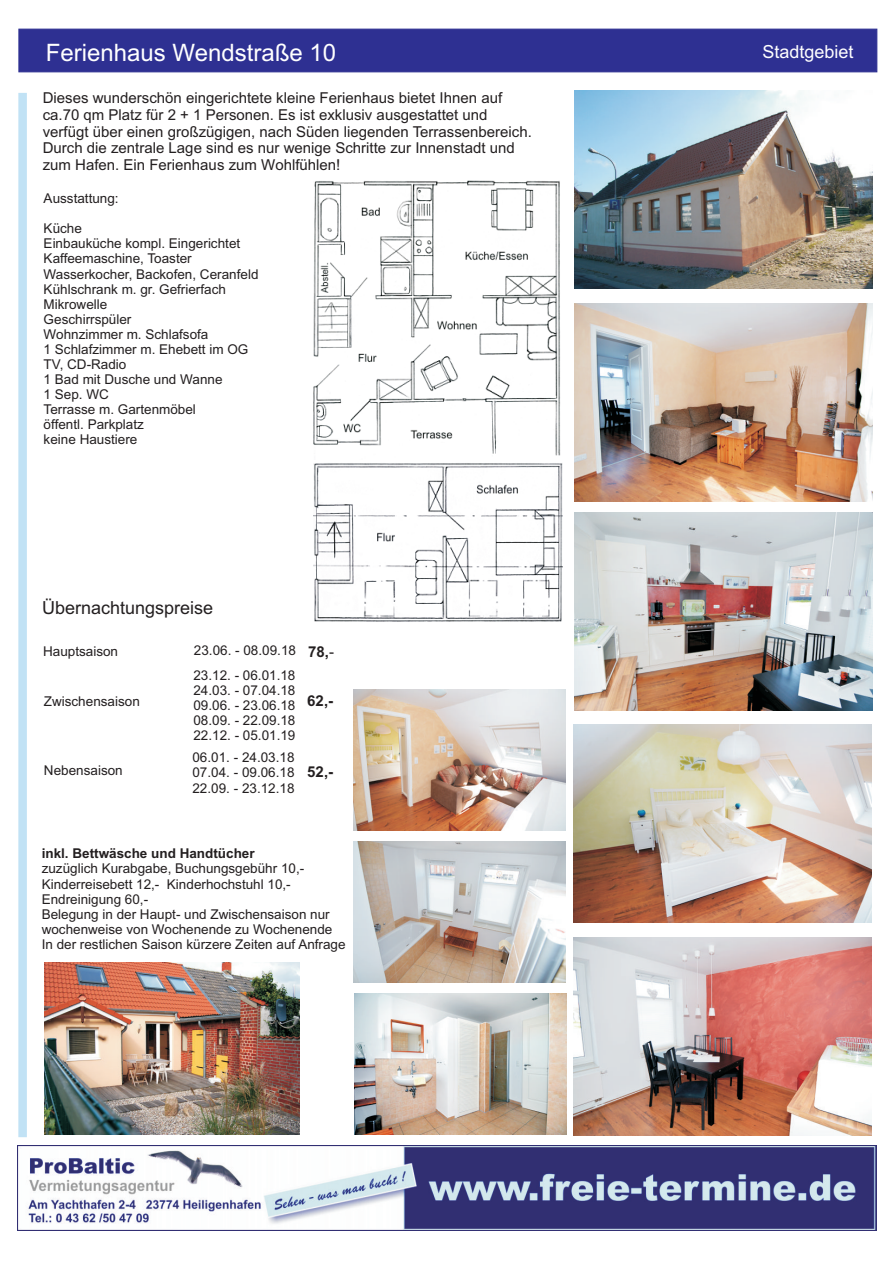
<style>
.page{position:relative;width:893px;height:1263px;background:#fff}
.page>*{position:absolute;margin:0;border:0;box-sizing:border-box;transform-origin:0 0}
.t1{font:24px "Arial";color:#fff}
.t2{font:18px "Arial";color:#231f20}
.t3{font:18px "Arial";color:#fff}
.t4{font:15px/16.8px "Arial";color:#231f20}
.t5{font:700 15px "Arial";color:#231f20}
.t6{font:13.5px/15.1px "Arial";color:#231f20}
.t7{font:700 13.5px "Arial";color:#231f20}
.s1{font-weight:400}
</style>
<div class="page">
<img style="left:574px;top:91px;width:298px;height:197px">
<img style="left:314px;top:180px;width:247px;height:276px">
<img style="left:314px;top:463px;width:248px;height:158px">
<img style="left:44px;top:963px;width:256px;height:171px">
<div style="left:18px;top:93px;width:9px;height:1044px;background:#c1e2f5"></div>
<div style="left:19px;top:29px;width:858px;height:43px;background:#2e3092"></div>
<img style="left:575px;top:304px;width:297px;height:198px">
<img style="left:575px;top:513px;width:297px;height:198px">
<img style="left:574px;top:725px;width:297px;height:198px">
<img style="left:574px;top:938px;width:297px;height:198px">
<img style="left:354px;top:993px;width:213px;height:141px">
<img style="left:353px;top:841px;width:213px;height:142px">
<img style="left:353px;top:689px;width:213px;height:141px">
<img style="left:18px;top:1145px;width:859px;height:85px">
<h1 class="t1" style="left:46px;top:43px;width:292px">Ferienhaus Wendstraße 10</h1>
<h2 class="t3" style="left:762px;top:45px;width:93px">Stadtgebiet</h2>
<p class="t4" style="left:43px;top:91px;width:491px">Dieses wunderschön eingerichtete kleine Ferienhaus bietet Ihnen auf ca.70 qm Platz für 2 + 1 Personen. Es ist exklusiv ausgestattet und verfügt über einen großzügigen, nach Süden liegenden Terrassenbereich.<br>Durch die zentrale Lage sind es nur wenige Schritte zur Innenstadt und zum Hafen. Ein Ferienhaus zum Wohlfühlen!</p>
<p class="t6" style="left:44px;top:192px;width:77px">Ausstattung:</p>
<p class="t6" style="left:44px;top:222px;width:216px">Küche<br>Einbauküche kompl. Eingerichtet<br>Kaffeemaschine, Toaster<br>Wasserkocher, Backofen, Ceranfeld<br>Kühlschrank m. gr. Gefrierfach<br>Mikrowelle<br>Geschirrspüler<br>Wohnzimmer m. Schlafsofa<br>1 Schlafzimmer m. Ehebett im OG<br>TV, CD-Radio<br>1 Bad mit Dusche und Wanne<br>1 Sep. WC<br>Terrasse m. Gartenmöbel<br>öffentl. Parkplatz<br>keine Haustiere</p>
<h2 class="t2" style="left:42px;top:601px;width:173px">Übernachtungspreise</h2>
<p class="t6" style="left:43px;top:644px;width:77px">Hauptsaison</p>
<p class="t6" style="left:44px;top:695px;width:98px">Zwischensaison</p>
<p class="t6" style="left:44px;top:764px;width:80px">Nebensaison</p>
<p class="t6" style="left:193px;top:639px;width:104px;line-height:24.3px">23.06. - 08.09.18<br>23.12. - 06.01.18</p>
<p class="t6" style="left:193px;top:683px;width:104px;text-align:justify">24.03. - 07.04.18<br>09.06. - 23.06.18<br>08.09. - 22.09.18<br>22.12. - 05.01.19</p>
<p class="t6" style="left:192px;top:751px;width:104px;text-align:justify">06.01. - 24.03.18<br>07.04. - 09.06.18<br>22.09. - 23.12.18</p>
<p class="t5" style="left:308px;top:646px;width:27px">78,<span class="s1">-</span></p>
<p class="t5" style="left:307px;top:695px;width:27px">62,-</p>
<p class="t5" style="left:307px;top:766px;width:27px">52,-</p>
<p class="t7" style="left:42px;top:848px;width:215px">inkl. Bettwäsche und Handtücher</p>
<p class="t6" style="left:42px;top:862px;width:305px">zuzüglich Kurabgabe, Buchungsgebühr 10,- Kinderreisebett 12,- Kinderhochstuhl 10,- Endreinigung 60,-<br>Belegung in der Haupt- und Zwischensaison nur wochenweise von Wochenende zu Wochenende In der restlichen Saison kürzere Zeiten auf Anfrage</p>
</div>
